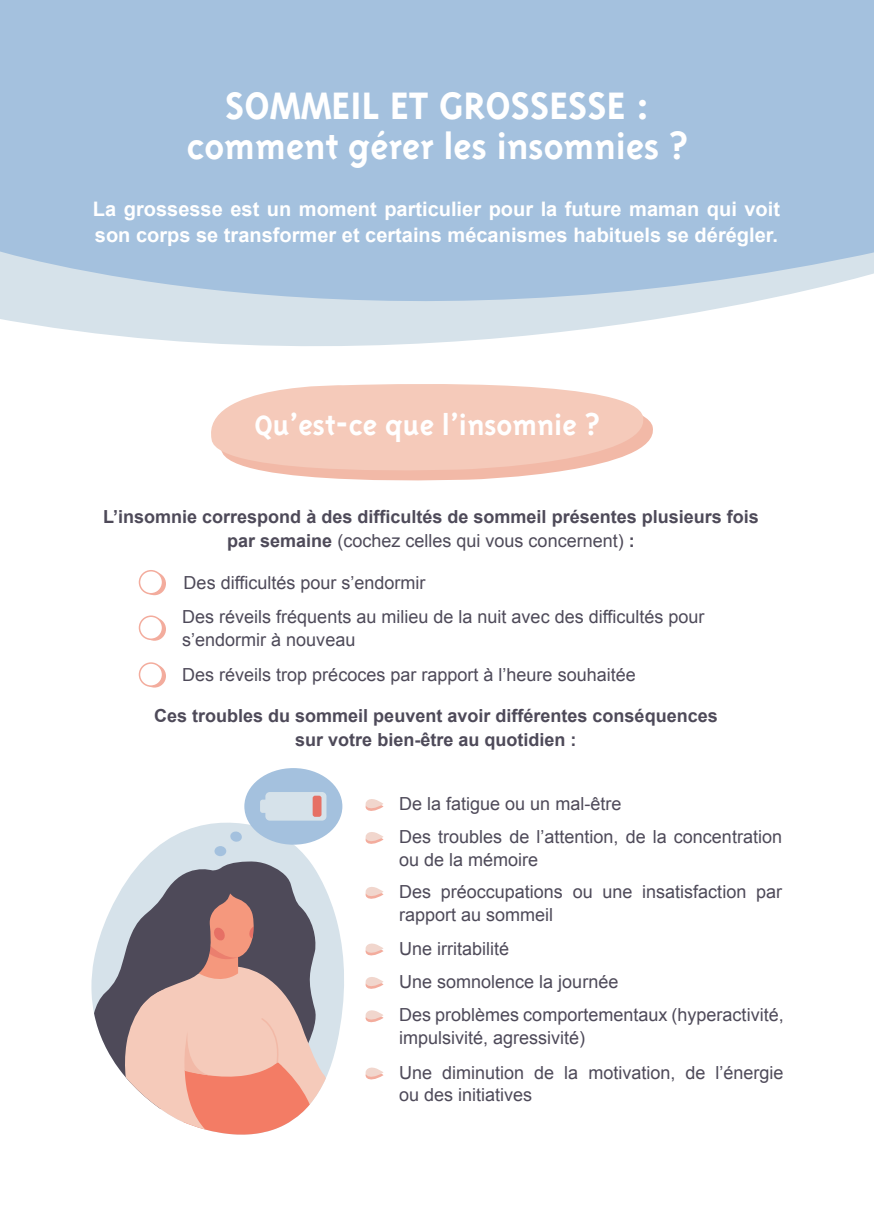
<style>
.page{position:relative;width:874px;height:1225px;background:#fff}
.page>*{position:absolute;margin:0;border:0;box-sizing:border-box;transform-origin:0 0}
.t1{font:700 44px "Triplex";color:#fff}
.t2{font:700 40px "Triplex";color:#fff}
.t3{font:700 32px "Triplex";color:#fff}
.t4{font:700 20px/26px "Arial";color:#fff}
.t5{font:18px/33.4px "Arial";color:#4e4a59}
.t6{font:700 18px/24px "Arial";color:#4e4a59;text-align:center}
.s1{font-weight:400}
</style>
<div class="page">
<div style="left:0;top:0;width:873px;height:248px;background:#a4c1de"></div>
<svg style="left:0;top:248px;width:873px;height:98px"></svg>
<div style="left:143px;top:572px;width:23px;height:23px;background:#f3ac9d;border-radius:50%"></div>
<div style="left:139px;top:571px;width:23px;height:23px;background:#fff;border-radius:50%"></div>
<div style="left:139px;top:570px;width:24px;height:24px;border:2px solid #f3ac9d;border-radius:50%"></div>
<svg style="left:143px;top:617px;width:23px;height:24px"></svg>
<div style="left:139px;top:616px;width:23px;height:23px;background:#fff;border-radius:50%"></div>
<div style="left:139px;top:615px;width:24px;height:25px;border:2px solid #f3ac9d;border-radius:50%"></div>
<div style="left:143px;top:664px;width:23px;height:23px;background:#f3ac9d;border-radius:50%"></div>
<div style="left:139px;top:663px;width:23px;height:23px;background:#fff;border-radius:50%"></div>
<div style="left:139px;top:662px;width:24px;height:25px;border:2px solid #f3ac9d;border-radius:50%"></div>
<svg style="left:348px;top:422px;width:305px;height:59px"></svg>
<svg style="left:211px;top:384px;width:439px;height:95px;background:#f6cfc2"></svg>
<svg style="left:91px;top:817px;width:253px;height:260px"></svg>
<svg style="left:230px;top:831px;width:12px;height:11px"></svg>
<svg style="left:94px;top:861px;width:223px;height:216px"></svg>
<svg style="left:116px;top:878px;width:210px;height:256px;background:#bd9c98"></svg>
<div style="left:214px;top:846px;width:12px;height:10px;background:#a4c1de;border-radius:50%"></div>
<div style="left:244px;top:768px;width:98px;height:76px;background:#a4c1de;border-radius:50%"></div>
<svg style="left:260px;top:792px;width:66px;height:28px;background:#d3dfe8"></svg>
<div style="left:312px;top:795px;width:9px;height:22px;background:#e67065;border-radius:2px"></div>
<svg style="left:365px;top:799px;width:18px;height:12px"></svg>
<svg style="left:365px;top:832px;width:18px;height:12px"></svg>
<svg style="left:365px;top:887px;width:18px;height:12px"></svg>
<svg style="left:365px;top:943px;width:18px;height:13px"></svg>
<svg style="left:365px;top:977px;width:18px;height:12px"></svg>
<svg style="left:365px;top:1010px;width:18px;height:13px"></svg>
<svg style="left:365px;top:1067px;width:18px;height:13px"></svg>
<h1 class="t1" style="left:225px;top:81px;width:425px">SOMMEIL ET GROSSESSE :</h1>
<h2 class="t2" style="left:187px;top:124px;width:502px">comment gérer les insomnies ?</h2>
<p class="t4" style="left:93px;top:196px;width:688px">La grossesse est un moment particulier pour la future maman qui voit son corps se transformer et certains mécanismes habituels se dérégler.</p>
<h3 class="t3" style="left:254px;top:407px;width:346px">Qu’est-ce que l’insomnie ?</h3>
<p class="t6" style="left:103px;top:505px;width:657px">L’insomnie correspond à des difficultés de sommeil présentes plusieurs fois par semaine <span class="s1">(cochez celles qui vous concernent)</span> :</p>
<p class="t5" style="left:182px;top:566px;width:523px;line-height:34px">Des difficultés pour s’endormir<br>Des réveils fréquents au milieu de la nuit avec des difficultés pour</p>
<p class="t5" style="left:182px;top:622px;width:455px;line-height:34.8px">s’endormir à nouveau<br>Des réveils trop précoces par rapport à l’heure souhaitée</p>
<p class="t6" style="left:154px;top:704px;width:565px">Ces troubles du sommeil peuvent avoir différentes conséquences sur votre bien-être au quotidien :</p>
<p class="t5" style="left:399px;top:787px;width:384px;line-height:32.8px">De la fatigue ou un mal-être<br>Des troubles de l’attention, de la concentration</p>
<p class="t5" style="left:399px;top:842px;width:141px">ou de la mémoire</p>
<p class="t5" style="left:399px;top:881px;width:384px;line-height:22.6px">Des préoccupations ou une insatisfaction par rapport au sommeil</p>
<p class="t5" style="left:399px;top:931px;width:386px">Une irritabilité<br>Une somnolence la journée<br>Des problèmes comportementaux (hyperactivité,</p>
<p class="t5" style="left:399px;top:1021px;width:188px">impulsivité, agressivité)</p>
<p class="t5" style="left:399px;top:1061px;width:386px;line-height:22.6px">Une diminution de la motivation, de l’énergie ou des initiatives</p>
</div>
